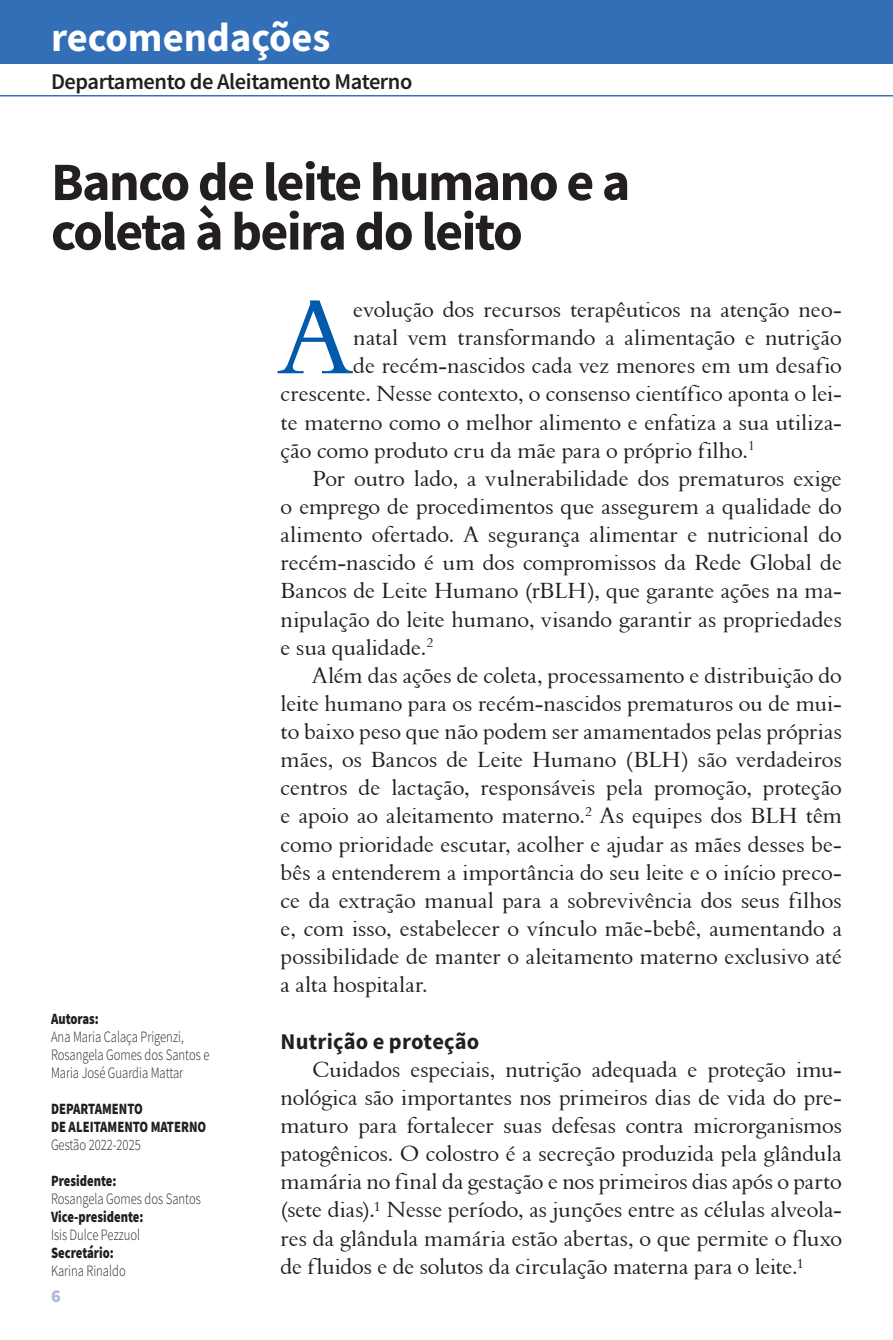
<style>
.page{position:relative;width:893px;height:1340px;background:#fff}
.page>*{position:absolute;margin:0;border:0;box-sizing:border-box;transform-origin:0 0}
.t1{font:106.88px "Aldine 401 BT Roman A";color:#015aaa}
.t2{font:700 54px "Source Sans Pro";letter-spacing:-.03em;color:#231f20}
.t3{font:700 40.5px "Source Sans Pro";color:#fff}
.texto{font:22.5px/28.1px "Aldine 401 BT Roman A";color:#231f20;text-align:justify}
.t4{font:600 22.5px "Source Sans Pro";letter-spacing:-.02em;color:#231f20}
.texto-2{font:700 22.5px "Source Sans Pro";letter-spacing:.005em;color:#231f20}
.t5{font:900 18px "Source Sans Pro";color:#aebade}
.t6{font:300 15.75px/18px "Source Sans Pro";color:#231f20;scale:.8 1}
.t7{font:900 15.75px "Source Sans Pro";color:#231f20;scale:.8 1}
</style>
<div class="page">
<div style="left:0;top:0;width:893px;height:64px;background:#326fb7"></div>
<hr style="left:0;top:95px;width:893px;height:1px;background:#326fb7">
<p class="t3" style="left:51px;top:10px;width:281px">recomendações</p>
<p class="t4" style="left:51px;top:67px;width:363px">Departamento de Aleitamento Materno</p>
<p class="t2" style="left:51px;top:145px;width:581px">Banco de leite humano e a</p>
<p class="t2" style="left:51px;top:195px;width:473px">coleta à beira do leito</p>
<p class="t7" style="left:51px;top:1007px;width:61px">Autoras:</p>
<p class="t6" style="left:51px;top:1027px;width:200px">Ana Maria Calaça Prigenzi,<br>Rosangela Gomes dos Santos e<br>Maria José Guardia Mattar</p>
<p class="t7" style="left:51px;top:1097px;width:116px">DEPARTAMENTO</p>
<p class="t7" style="left:51px;top:1115px;width:195px">DE ALEITAMENTO MATERNO</p>
<p class="t6" style="left:51px;top:1135px;width:114px">Gestão 2022-2025</p>
<p class="t7" style="left:51px;top:1169px;width:83px">Presidente:</p>
<p class="t6" style="left:51px;top:1189px;width:189px">Rosangela Gomes dos Santos</p>
<p class="t7" style="left:51px;top:1205px;width:117px">Vice-presidente:</p>
<p class="t6" style="left:51px;top:1225px;width:113px">Isis Dulce Pezzuol</p>
<p class="t7" style="left:51px;top:1241px;width:80px">Secretário:</p>
<p class="t6" style="left:51px;top:1261px;width:95px">Karina Rinaldo</p>
<p class="t5" style="left:51px;top:1283px;width:11px">6</p>
<p class="t1" style="left:281px;top:272px;width:71px">A</p>
<p class="texto" style="left:353px;top:295px;width:490px">evolução dos recursos terapêuticos na atenção neo-</p>
<p class="texto" style="left:353px;top:323px;width:490px">natal vem transformando a alimentação e nutrição</p>
<p class="texto" style="left:353px;top:351px;width:490px">de recém-nascidos cada vez menores em um desafio</p>
<p class="texto" style="left:281px;top:379px;width:563px">crescente. Nesse contexto, o consenso científico aponta o lei-</p>
<p class="texto" style="left:281px;top:407px;width:563px">te materno como o melhor alimento e enfatiza a sua utiliza-</p>
<p class="texto" style="left:281px;top:436px;width:475px">ção como produto cru da mãe para o próprio filho.<sup>1</sup></p>
<p class="texto" style="left:281px;top:464px;width:563px;text-indent:32px">Por outro lado, a vulnerabilidade dos prematuros exige o emprego de procedimentos que assegurem a qualidade do alimento ofertado. A segurança alimentar e nutricional do recém-nascido é um dos compromissos da Rede Global de Bancos de Leite Humano (rBLH), que garante ações na ma&shy;nipulação do leite humano, visando garantir as propriedades e sua qualidade.<sup>2</sup></p>
<p class="texto" style="left:281px;top:661px;width:563px;text-indent:32px">Além das ações de coleta, processamento e distribuição do leite humano para os recém-nascidos prematuros ou de mui&shy;to baixo peso que não podem ser amamentados pelas próprias mães, os Bancos de Leite Humano (BLH) são verdadeiros centros de lactação, responsáveis pela promoção, proteção e apoio ao aleitamento materno.<sup>2</sup> As equipes dos BLH têm como prioridade escutar, acolher e ajudar as mães desses be&shy;bês a entenderem a importância do seu leite e o início preco&shy;ce da extração manual para a sobrevivência dos seus filhos e, com isso, estabelecer o vínculo mãe-bebê, aumentando a possibilidade de manter o aleitamento materno exclusivo até a alta hospitalar.</p>
<p class="texto-2" style="left:281px;top:1025px;width:200px">Nutrição e proteção</p>
<p class="texto" style="left:281px;top:1054px;width:563px;text-indent:32px">Cuidados especiais, nutrição adequada e proteção imu&shy;nológica são importantes nos primeiros dias de vida do pre&shy;maturo para fortalecer suas defesas contra microrganismos patogênicos. O colostro é a secreção produzida pela glândula mamária no final da gestação e nos primeiros dias após o parto (sete dias).¹ Nesse período, as junções entre as células alveola&shy;res da glândula mamária estão abertas, o que permite o fluxo de fluidos e de solutos da circulação materna para o leite.¹</p>
</div>
